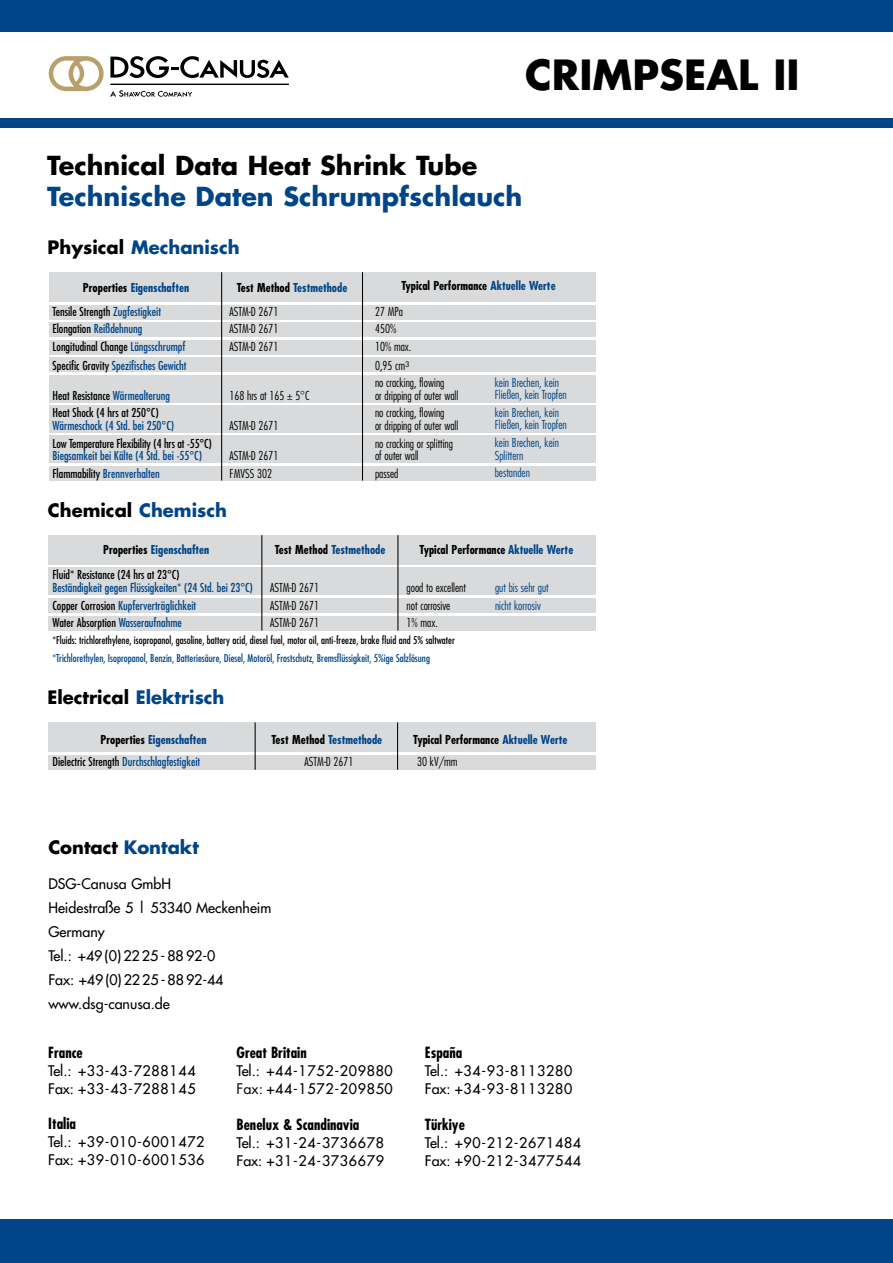
<style>
.page{position:relative;width:893px;height:1263px;background:#fff}
.page>*{position:absolute;margin:0;border:0;box-sizing:border-box;transform-origin:0 0}
.t1{font:700 40.5px "Futura";color:#000}
.t2{font:700 25.5px "Futura";color:#004588}
.t3{font:700 25.5px "Futura";color:#000}
.t4{font:700 18px "Futura";color:#000}
.t5{font:700 18px "Futura";color:#004588}
.t6{font:700 condensed 15px "Futura";color:#000}
.t7{font:14.25px/18px "Futura";letter-spacing:.05em;color:#000}
.t8{font:14.25px/24px "Futura";color:#000}
.t9{font:300 condensed 12px/17.4px "Futura";color:#000}
.t10{font:condensed 12px "Futura";color:#004588}
.t11{font:condensed 12px "Futura";color:#000}
.t12{font:700 condensed 12px "Futura";color:#004588}
.t13{font:300 condensed 12px/12.8px "Futura";color:#004588}
.t14{font:700 condensed 12px "Futura";color:#000}
.t15{font:condensed 10.5px "Futura";color:#000}
.t16{font:condensed 10.5px "Futura";color:#004588}
.s1{color:#000}
.s2{color:#004588}
.s3{font-style:inherit}
</style>
<div class="page">
<div style="left:0;top:0;width:893px;height:128px;background:#004588"></div>
<div style="left:0;top:32px;width:893px;height:86px;background:#fff"></div>
<svg style="left:110px;top:56px;width:179px;height:22px"></svg>
<svg style="left:110px;top:90px;width:82px;height:7px"></svg>
<hr style="left:110px;top:84px;width:179px;height:1px;background:#000">
<svg style="left:49px;top:56px;width:55px;height:35px"></svg>
<div style="left:48px;top:598px;width:548px;height:15px;background:#d9dadb"></div>
<div style="left:48px;top:616px;width:548px;height:14px;background:#d9dadb"></div>
<div style="left:48px;top:568px;width:547px;height:27px;background:#d9dadb"></div>
<div style="left:48px;top:535px;width:547px;height:30px;background:#d9dadb"></div>
<hr style="left:261px;top:535px;width:1px;height:95px;background:#000">
<hr style="left:397px;top:535px;width:1px;height:95px;background:#000">
<div style="left:49px;top:755px;width:547px;height:15px;background:#d9dadb"></div>
<div style="left:49px;top:722px;width:547px;height:30px;background:#d9dadb"></div>
<hr style="left:397px;top:722px;width:1px;height:48px;background:#000">
<div style="left:49px;top:305px;width:547px;height:14px;background:#d9dadb"></div>
<div style="left:49px;top:322px;width:547px;height:15px;background:#d9dadb"></div>
<div style="left:49px;top:340px;width:547px;height:15px;background:#d9dadb"></div>
<div style="left:49px;top:357px;width:547px;height:15px;background:#d9dadb"></div>
<div style="left:49px;top:375px;width:547px;height:28px;background:#d9dadb"></div>
<div style="left:49px;top:405px;width:547px;height:28px;background:#d9dadb"></div>
<div style="left:49px;top:435px;width:547px;height:28px;background:#d9dadb"></div>
<div style="left:49px;top:466px;width:547px;height:15px;background:#d9dadb"></div>
<div style="left:49px;top:272px;width:547px;height:30px;background:#d9dadb"></div>
<hr style="left:221px;top:272px;width:1px;height:208px;background:#000">
<hr style="left:362px;top:272px;width:1px;height:208px;background:#000">
<div style="left:0;top:1219px;width:893px;height:44px;background:#004588"></div>
<hr style="left:255px;top:722px;width:1px;height:48px;background:#000">
<h1 class="t1" style="left:525px;top:47px;width:276px">CRIMPSEAL II</h1>
<h2 class="t3" style="left:47px;top:148px;width:432px">Technical Data Heat Shrink Tube</h2>
<h2 class="t2" style="left:47px;top:178px;width:477px">Technische Daten Schrumpfschlauch</h2>
<h3 class="t5" style="left:48px;top:235px;width:194px"><span class="s1">Physical</span> Mechanisch</h3>
<p class="t12" style="left:83px;top:280px;width:108px"><span class="s1">Properties</span> Eigenschaften</p>
<p class="t12" style="left:237px;top:280px;width:112px"><span class="s1">Test Method</span> Testmethode</p>
<p class="t14" style="left:401px;top:278px;width:156px">Typical Performance <span class="s2">Aktuelle Werte</span></p>
<p class="t11" style="left:53px;top:304px;width:110px">Tensile Strength <span class="s2">Zugfestigkeit</span></p>
<p class="t9" style="left:230px;top:303px;width:51px">ASTM-D 2671</p>
<p class="t9" style="left:375px;top:303px;width:29px">27 MPa</p>
<p class="t10" style="left:53px;top:322px;width:91px"><span class="s1">Elongation</span> Reißdehnung</p>
<p class="t9" style="left:230px;top:320px;width:51px">ASTM-D 2671</p>
<p class="t9" style="left:375px;top:320px;width:23px">450%</p>
<p class="t11" style="left:53px;top:339px;width:134px">Longitudinal Change <span class="s2">Längsschrumpf</span></p>
<p class="t9" style="left:230px;top:338px;width:51px">ASTM-D 2671</p>
<p class="t9" style="left:375px;top:338px;width:38px">10% max.</p>
<p class="t10" style="left:53px;top:358px;width:136px"><span class="s1">Specific Gravity</span> Spezifisches Gewicht</p>
<p class="t9" style="left:375px;top:357px;width:71px">0,95 cm<sup>3<br></sup>no cracking, flowing</p>
<p class="t11" style="left:53px;top:388px;width:119px">Heat Resistance <span class="s2">Wärmealterung</span></p>
<p class="t9" style="left:230px;top:387px;width:81px">168 hrs at 165 ± 5°C</p>
<p class="t9" style="left:375px;top:387px;width:85px">or dripping of outer wall</p>
<p class="t11" style="left:53px;top:406px;width:108px">Heat Shock (4 hrs at 250°C)</p>
<p class="t9" style="left:375px;top:404px;width:71px">no cracking, flowing</p>
<p class="t10" style="left:53px;top:419px;width:123px">Wärmeschock (4 Std. bei 250°C)</p>
<p class="t9" style="left:230px;top:417px;width:51px">ASTM-D 2671</p>
<p class="t9" style="left:375px;top:417px;width:85px">or dripping of outer wall</p>
<p class="t11" style="left:53px;top:436px;width:161px">Low Temperature Flexibility (4 hrs at -55°C)</p>
<p class="t9" style="left:375px;top:434px;width:80px">no cracking or splitting</p>
<p class="t10" style="left:53px;top:449px;width:151px">Biegsamkeit bei Kälte (4 Std. bei -55°C)</p>
<p class="t9" style="left:230px;top:447px;width:51px">ASTM-D 2671</p>
<p class="t9" style="left:375px;top:447px;width:45px">of outer wall</p>
<p class="t10" style="left:53px;top:466px;width:109px"><span class="s1">Flammability</span> Brennverhalten</p>
<p class="t9" style="left:230px;top:465px;width:44px">FMVSS 302</p>
<p class="t9" style="left:375px;top:465px;width:25px">passed</p>
<h3 class="t4" style="left:48px;top:498px;width:181px">Chemical <span class="s2">Chemisch</span></h3>
<p class="t13" style="left:495px;top:377px;width:73px;line-height:12px">kein Brechen, kein<br>Fließen, kein Tropfen</p>
<p class="t13" style="left:495px;top:406px;width:73px">kein Brechen, kein<br>Fließen, kein Tropfen</p>
<p class="t13" style="left:495px;top:436px;width:66px">kein Brechen, kein<br>Splittern</p>
<p class="t13" style="left:495px;top:466px;width:37px">bestanden</p>
<p class="t12" style="left:103px;top:542px;width:108px"><span class="s1">Properties</span> Eigenschaften</p>
<p class="t12" style="left:275px;top:542px;width:112px"><span class="s1">Test Method</span> Testmethode</p>
<p class="t14" style="left:420px;top:542px;width:155px">Typical Performance <span class="s2">Aktuelle Werte</span></p>
<p class="t11" style="left:53px;top:568px;width:129px">Fluid* Resistance (24 hrs at 23°C)</p>
<p class="t10" style="left:53px;top:580px;width:202px">Beständigkeit gegen Flüssigkeiten* (24 Std. bei 23°C)</p>
<p class="t9" style="left:270px;top:579px;width:51px">ASTM-D 2671</p>
<p class="t9" style="left:407px;top:579px;width:61px">good to excellent</p>
<p class="t13" style="left:495px;top:581px;width:55px">gut bis sehr gut</p>
<p class="t10" style="left:53px;top:598px;width:145px"><span class="s1">Copper Corrosion</span> Kupferverträglichkeit</p>
<p class="t9" style="left:270px;top:596px;width:51px">ASTM-D 2671</p>
<p class="t9" style="left:407px;top:596px;width:45px">not corrosive</p>
<p class="t13" style="left:495px;top:599px;width:47px">nicht korrosiv</p>
<p class="t11" style="left:53px;top:615px;width:131px">Water Absorption <span class="s2">Wasseraufnahme</span></p>
<p class="t9" style="left:270px;top:614px;width:51px">ASTM-D 2671</p>
<p class="t9" style="left:407px;top:614px;width:33px">1% max.</p>
<p class="t15" style="left:53px;top:634px;width:404px">*Fluids: trichlorethylene, isopropanol, gasoline, battery acid, diesel fuel, motor oil, anti-freeze, brake fluid and 5% saltwater</p>
<p class="t16" style="left:53px;top:652px;width:379px">*Trichlorethylen, Isopropanol, Benzin, Batteriesäure, Diesel, Motoröl, Frostschutz, Brems-flüssigkeit, 5%ige Salzlösung</p>
<h3 class="t4" style="left:48px;top:685px;width:178px">Electrical <span class="s2">Elektrisch</span></h3>
<p class="t12" style="left:101px;top:732px;width:108px"><span class="s1">Properties</span> Eigenschaften</p>
<p class="t12" style="left:272px;top:732px;width:112px"><span class="s1">Test Method</span> Testmethode</p>
<p class="t14" style="left:413px;top:732px;width:156px">Typical Performance <span class="s2">Aktuelle Werte</span></p>
<p class="t10" style="left:53px;top:755px;width:149px"><span class="s1">Dielectric Strength</span> Durchschlagfestigkeit</p>
<p class="t9" style="left:305px;top:753px;width:51px">ASTM-D 2671</p>
<p class="t9" style="left:417px;top:753px;width:42px">30 kV/mm</p>
<h3 class="t4" style="left:48px;top:835px;width:152px">Contact <span class="s2">Kontakt</span></h3>
<p class="t8" style="left:48px;top:871px;width:225px">DSG-Canusa GmbH<br>Heidestraße 5 | 53340 Meckenheim<br>Germany<br>Tel.: +49 (0) 22 25 - 88 92-0<br>Fax: +49 (0) 22 25 - 88 92-44 www.dsg-canusa.de</p>
<p class="t6" style="left:48px;top:1043px;width:36px">France</p>
<p class="t7" style="left:48px;top:1062px;width:149px">Tel.: +33-43-7288144<br>Fax: +33-43-7288145</p>
<p class="t6" style="left:48px;top:1114px;width:29px">Italia</p>
<p class="t7" style="left:48px;top:1133px;width:158px">Tel.: +39-010-6001472<br>Fax: +39-010-6001536</p>
<p class="t6" style="left:237px;top:1043px;width:72px">Great Britain</p>
<p class="t7" style="left:237px;top:1062px;width:158px">Tel.: +44-1752-209880<br><span class="s3">Fax:</span> +44-1572-209850</p>
<p class="t6" style="left:237px;top:1115px;width:124px">Benelux &amp; Scandinavia</p>
<p class="t7" style="left:237px;top:1134px;width:149px">Tel.: +31-24-3736678<br>Fax: +31-24-3736679</p>
<p class="t6" style="left:425px;top:1043px;width:39px">España</p>
<p class="t7" style="left:425px;top:1062px;width:149px">Tel.: +34-93-8113280<br>Fax: +34-93-8113280</p>
<p class="t6" style="left:425px;top:1115px;width:42px">Türkiye</p>
<p class="t7" style="left:425px;top:1134px;width:158px">Tel.: +90-212-2671484<br>Fax: +90-212-3477544</p>
</div>
